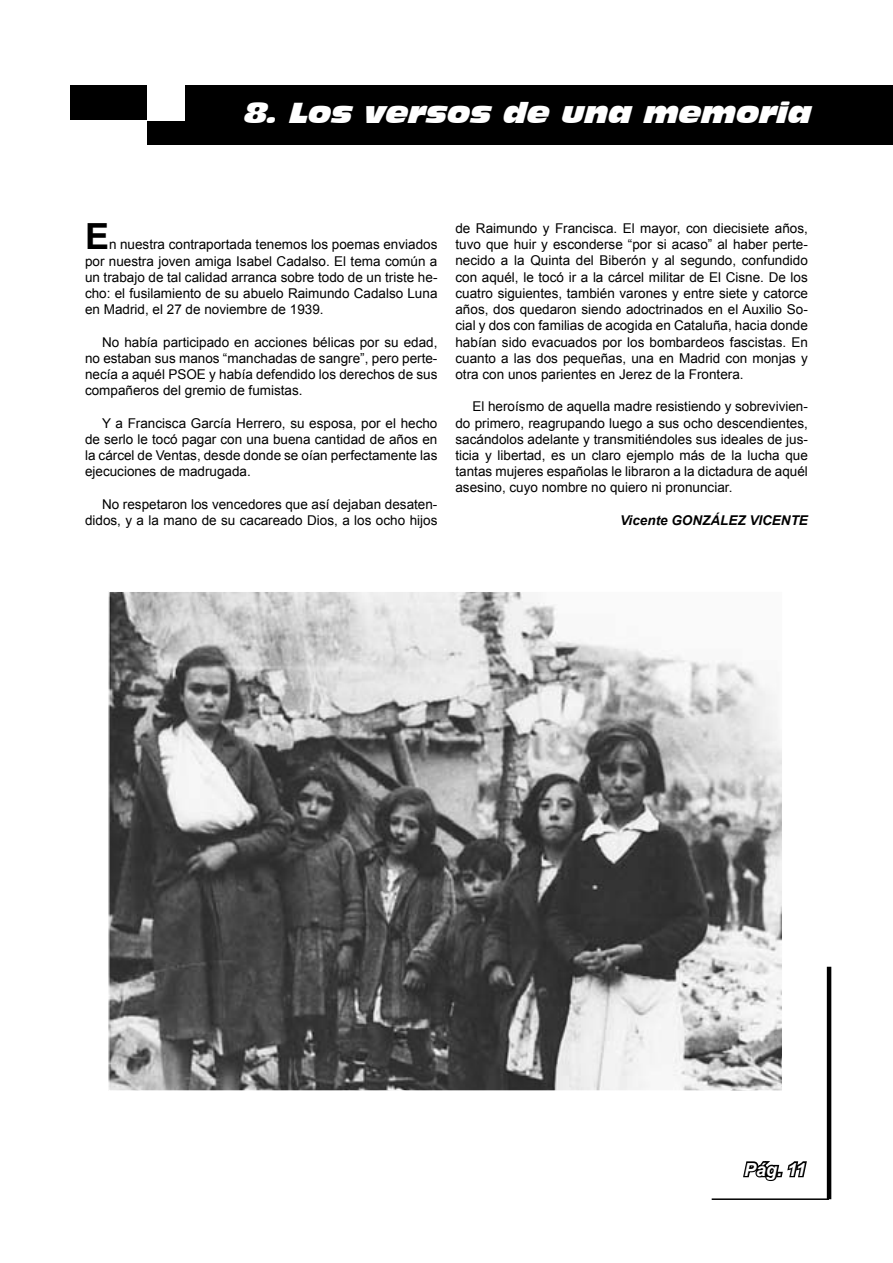
<style>
.page{position:relative;width:893px;height:1263px;background:#fff}
.page>*{position:absolute;margin:0;border:0;box-sizing:border-box;transform-origin:0 0}
.t1{font:700 36px "Arial";color:#000}
.t2{font:italic 27px "Incised 901 BT Nord";color:#fff}
.t3{font:italic 700 18px "Arial";color:#fff}
.t4{font:13.5px/16.2px "Arial";color:#000;text-align:justify}
.t5{font:italic 700 13.5px "Arial";color:#000}
</style>
<div class="page">
<hr style="left:712px;top:1198px;width:117px;height:2px;background:#000">
<hr style="left:827px;top:967px;width:4px;height:232px;background:#000">
<div style="left:70px;top:85px;width:823px;height:60px;background:#000"></div>
<div style="left:147px;top:62px;width:38px;height:58px;background:#fff"></div>
<div style="left:65px;top:120px;width:82px;height:39px;background:#fff"></div>
<svg style="left:743px;top:1161px;width:64px;height:20px"></svg>
<img style="left:110px;top:593px;width:671px;height:496px">
<h2 class="t2" style="left:245px;top:97px;width:569px">8. Los versos de una memoria</h2>
<h1 class="t1" style="left:85px;top:213px;width:26px">E</h1>
<p class="t4" style="left:85px;top:237px;width:354px;text-indent:24px">n nuestra contraportada tenemos los poemas enviados por nuestra joven amiga Isabel Cadalso. El tema común a un trabajo de tal calidad arranca sobre todo de un triste he&shy;cho: el fusilamiento de su abuelo Raimundo Cadalso Luna en Madrid, el 27 de noviembre de 1939.</p>
<p class="t4" style="left:85px;top:334px;width:354px;text-indent:17px">No había participado en acciones bélicas por su edad, no estaban sus manos “manchadas de sangre”, pero perte&shy;necía a aquél PSOE y había defendido los derechos de sus compañeros del gremio de fumistas.</p>
<p class="t4" style="left:85px;top:415px;width:354px;text-indent:17px">Y a Francisca García Herrero, su esposa, por el hecho de serlo le tocó pagar con una buena cantidad de años en la cárcel de Ventas, desde donde se oían perfectamente las ejecuciones de madrugada.</p>
<p class="t4" style="left:85px;top:496px;width:354px;text-align:right">No respetaron los vencedores que así dejaban desaten&shy;didos, y a la mano de su cacareado Dios, a los ocho hijos</p>
<p class="t4" style="left:455px;top:220px;width:354px">de Raimundo y Francisca. El mayor, con diecisiete años, tuvo que huir y esconderse “por si acaso” al haber perte&shy;necido a la Quinta del Biberón y al segundo, confundido con aquél, le tocó ir a la cárcel militar de El Cisne. De los cuatro siguientes, también varones y entre siete y catorce años, dos quedaron siendo adoctrinados en el Auxilio So&shy;cial y dos con familias de acogida en Cataluña, hacia donde habían sido evacuados por los bombardeos fascistas. En cuanto a las dos pequeñas, una en Madrid con monjas y otra con unos parientes en Jerez de la Frontera.</p>
<p class="t4" style="left:455px;top:399px;width:354px;text-indent:17px">El heroísmo de aquella madre resistiendo y sobrevivien&shy;do primero, reagrupando luego a sus ocho descendientes, sacándolos adelante y transmitiéndoles sus ideales de jus&shy;ticia y libertad, es un claro ejemplo más de la lucha que tantas mujeres españolas le libraron a la dictadura de aquél asesino, cuyo nombre no quiero ni pronunciar.</p>
<p class="t5" style="left:620px;top:511px;width:189px">Vicente GONZÁLEZ VICENTE</p>
<h3 class="t3" style="left:744px;top:1158px;width:63px">Pág. 11</h3>
</div>
